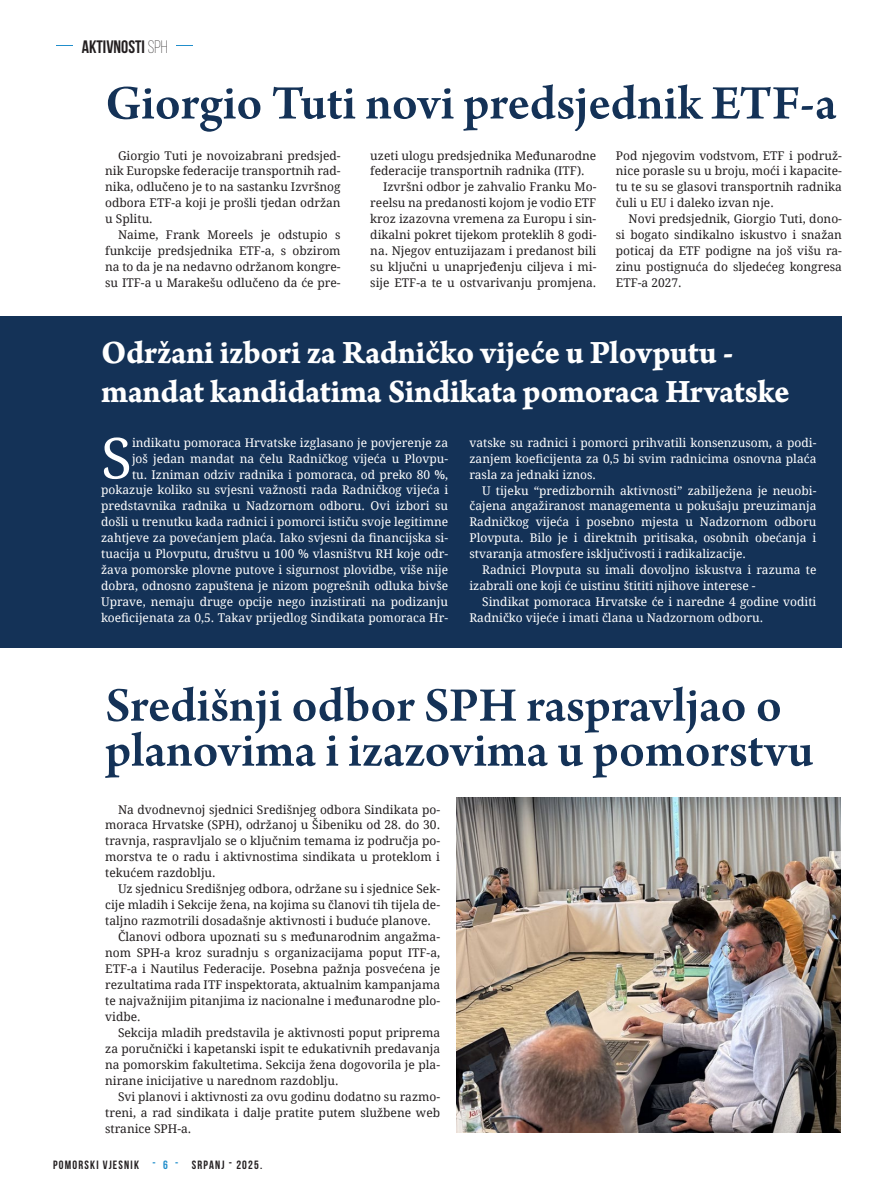
<style>
.page{position:relative;width:893px;height:1191px;background:#fff}
.page>*{position:absolute;margin:0;border:0;box-sizing:border-box;transform-origin:0 0}
.t1{font:56.7px "Droid Serif";color:#fff}
.t2{font:600 51px/45px "Arno Pro";color:#143257}
.t3{font:34.5px/39px "Arno Pro Bold Caption";letter-spacing:-.015em;color:#fff;scale:.95 1}
.t4{font:700 18px "Bebas Neue";color:#231f20}
.t5{font:12px/15.9px "Droid Serif";color:#231f20;text-align:justify}
.t6{font:12px/15.9px "Droid Serif";color:#fff;text-align:justify}
.t7{font:700 12px "Bebas Neue";letter-spacing:.1em;color:#231f20}
.s1{font-weight:300;color:#218ecb}
.s2{font-weight:300}
.s3{color:#218ecb}
</style>
<div class="page">
<div style="left:0;top:316px;width:842px;height:332px;background:#143257"></div>
<img style="left:456px;top:797px;width:385px;height:335px">
<h3 class="t4" style="left:53px;top:37px;width:145px"><span class="s1">-</span> AKTIVNOSTI <span class="s2">SPH</span> <span class="s1">-</span></h3>
<h2 class="t2" style="left:105px;top:83px;width:733px">Giorgio Tuti novi predsjednik ETF-a</h2>
<p class="t5" style="left:105px;top:147px;width:237px;text-indent:13px">Giorgio Tuti je novoizabrani predsjed&shy;nik Europske federacije transportnih rad&shy;nika, odlučeno je to na sastanku Izvršnog odbora ETF-a koji je prošli tjedan održan u Splitu.</p>
<p class="t5" style="left:105px;top:227px;width:237px;text-indent:13px">Naime, Frank Moreels je odstupio s funkcije predsjednika ETF-a, s obzirom na to da je na nedavno održanom kongre&shy;su ITF-a u Marakešu odlučeno da će pre-</p>
<p class="t5" style="left:370px;top:147px;width:228px">uzeti ulogu predsjednika Međunarodne</p>
<p class="t5" style="left:370px;top:163px;width:216px">federacije transportnih radnika (ITF).</p>
<p class="t5" style="left:383px;top:179px;width:215px">Izvršni odbor je zahvalio Franku Mo-</p>
<p class="t5" style="left:370px;top:195px;width:228px">reelsu na predanosti kojom je vodio ETF</p>
<p class="t5" style="left:370px;top:211px;width:228px">kroz izazovna vremena za Europu i sin-</p>
<p class="t5" style="left:370px;top:227px;width:228px">dikalni pokret tijekom proteklih 8 godi-</p>
<p class="t5" style="left:370px;top:243px;width:228px">na. Njegov entuzijazam i predanost bili</p>
<p class="t5" style="left:370px;top:259px;width:228px">su ključni u unaprjeđenju ciljeva i mi-</p>
<p class="t5" style="left:370px;top:274px;width:228px">sije ETF-a te u ostvarivanju promjena.</p>
<p class="t5" style="left:616px;top:147px;width:228px">Pod njegovim vodstvom, ETF i podruž&shy;nice porasle su u broju, moći i kapacite&shy;tu te su se glasovi transportnih radnika čuli u EU i daleko izvan nje.</p>
<p class="t5" style="left:616px;top:211px;width:228px;text-indent:13px">Novi predsjednik, Giorgio Tuti, dono&shy;si bogato sindikalno iskustvo i snažan poticaj da ETF podigne na još višu ra&shy;zinu postignuća do sljedećeg kongresa ETF-a 2027.</p>
<h3 class="t3" style="left:101px;top:334px;width:726px">Održani izbori za Radničko vijeće u Plovputu - mandat kandidatima Sindikata pomoraca Hrvatske</h3>
<p class="t6" style="left:101px;top:434px;width:348px;text-align:right">indikatu pomoraca Hrvatske izglasano je povjerenje za<br>još jedan mandat na čelu Radničkog vijeća u Plovpu-<br>tu. Izniman odziv radnika i pomoraca, od preko 80 %, pokazuje koliko su svjesni važnosti rada Radničkog vijeća i predstavnika radnika u Nadzornom odboru. Ovi izbori su došli u trenutku kada radnici i pomorci ističu svoje legitimne zahtjeve za povećanjem plaća. Iako svjesni da financijska si&shy;tuacija u Plovputu, društvu u 100 % vlasništvu RH koje odr&shy;žava pomorske plovne putove i sigurnost plovidbe, više nije dobra, odnosno zapuštena je nizom pogrešnih odluka bivše Uprave, nemaju druge opcije nego inzistirati na podizanju koeficijenata za 0,5. Takav prijedlog Sindikata pomoraca Hr-</p>
<p class="t6" style="left:469px;top:434px;width:348px">vatske su radnici i pomorci prihvatili konsenzusom, a podi&shy;zanjem koeficijenta za 0,5 bi svim radnicima osnovna plaća rasla za jednaki iznos.</p>
<h1 class="t1" style="left:101px;top:419px;width:32px">S</h1>
<p class="t6" style="left:469px;top:482px;width:348px;text-indent:13px">U tijeku “predizbornih aktivnosti” zabilježena je neuobi&shy;čajena angažiranost managementa u pokušaju preuzimanja Radničkog vijeća i posebno mjesta u Nadzornom odboru Plovputa. Bilo je i direktnih pritisaka, osobnih obećanja i stvaranja atmosfere isključivosti i radikalizacije.</p>
<p class="t6" style="left:469px;top:562px;width:348px;text-indent:13px">Radnici Plovputa su imali dovoljno iskustva i razuma te izabrali one koji će uistinu štititi njihove interese -</p>
<p class="t6" style="left:469px;top:593px;width:348px;text-indent:13px">Sindikat pomoraca Hrvatske će i naredne 4 godine voditi<br>Radničko vijeće i imati člana u Nadzornom odboru.</p>
<h2 class="t2" style="left:105px;top:685px;width:710px">Središnji odbor SPH raspravljao o planovima i izazovima u pomorstvu</h2>
<p class="t5" style="left:105px;top:801px;width:336px;text-indent:13px">Na dvodnevnoj sjednici Središnjeg odbora Sindikata po&shy;moraca Hrvatske (SPH), održanoj u Šibeniku od 28. do 30. travnja, raspravljalo se o ključnim temama iz područja po&shy;morstva te o radu i aktivnostima sindikata u proteklom i tekućem razdoblju.</p>
<p class="t5" style="left:118px;top:880px;width:324px">Uz sjednicu Središnjeg odbora, održane su i sjednice Sek-</p>
<p class="t5" style="left:105px;top:896px;width:336px">cije mladih i Sekcije žena, na kojima su članovi tih tijela de-</p>
<p class="t5" style="left:105px;top:912px;width:327px">taljno razmotrili dosadašnje aktivnosti i buduće planove.</p>
<p class="t5" style="left:118px;top:928px;width:324px">Članovi odbora upoznati su s međunarodnim angažma-</p>
<p class="t5" style="left:105px;top:944px;width:336px">nom SPH-a kroz suradnju s organizacijama poput ITF-a,</p>
<p class="t5" style="left:105px;top:960px;width:336px">ETF-a i Nautilus Federacije. Posebna pažnja posvećena je</p>
<p class="t5" style="left:105px;top:976px;width:336px">rezultatima rada ITF inspektorata, aktualnim kampanjama</p>
<p class="t5" style="left:105px;top:992px;width:336px">te najvažnijim pitanjima iz nacionalne i međunarodne plo-</p>
<p class="t5" style="left:105px;top:1008px;width:37px">vidbe.</p>
<p class="t5" style="left:118px;top:1024px;width:324px">Sekcija mladih predstavila je aktivnosti poput priprema</p>
<p class="t5" style="left:105px;top:1040px;width:336px">za poručnički i kapetanski ispit te edukativnih predavanja</p>
<p class="t5" style="left:105px;top:1056px;width:336px">na pomorskim fakultetima. Sekcija žena dogovorila je pla-</p>
<p class="t5" style="left:105px;top:1072px;width:235px">nirane inicijative u narednom razdoblju.</p>
<p class="t5" style="left:118px;top:1088px;width:324px">Svi planovi i aktivnosti za ovu godinu dodatno su razmo-</p>
<p class="t5" style="left:105px;top:1104px;width:336px">treni, a rad sindikata i dalje pratite putem službene web</p>
<p class="t5" style="left:105px;top:1120px;width:88px">stranice SPH-a.</p>
<p class="t7" style="left:53px;top:1157px;width:211px">POMORSKI VJESNIK <span class="s3">- 6 -</span> SRPANJ - 2025.</p>
</div>
